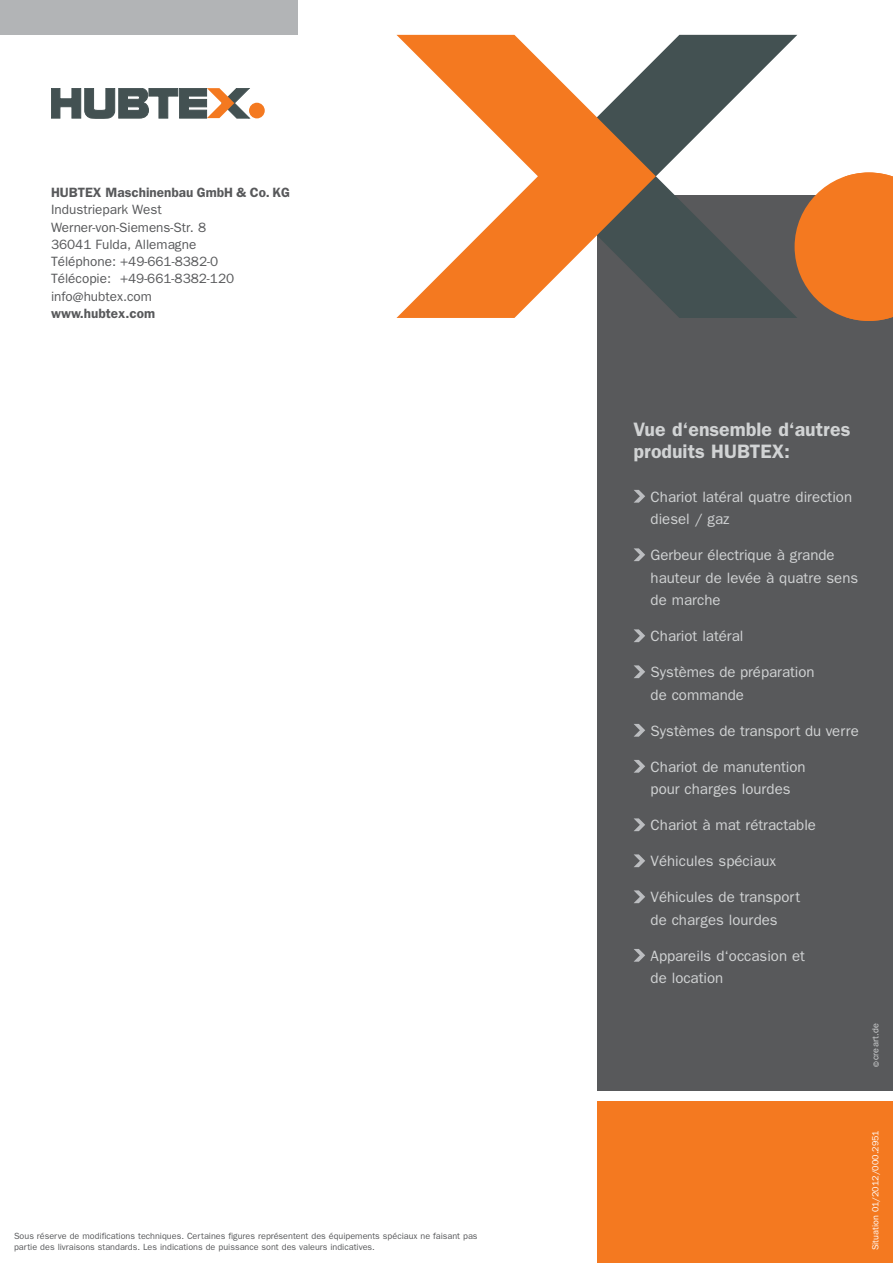
<style>
.page{position:relative;width:893px;height:1263px;background:#fff}
.page>*{position:absolute;margin:0;border:0;box-sizing:border-box;transform-origin:0 0}
.t1{font:600 19.5px/22.5px "Franklin Gothic";color:#d1d3d4}
.t2{font:15px/22.5px "Franklin Gothic";color:#d1d3d4}
.t3{font:13.5px/17.2px "Franklin Gothic";color:#58595b}
.t4{font:600 13.5px "Franklin Gothic";color:#58595b}
.t5{font:9px/10.8px "Franklin Gothic";color:#58595b}
.t6{font:9px "Franklin Gothic";color:#fff}
.t7{font:9px "Franklin Gothic";letter-spacing:.005em;color:#d1d3d4}
.s1{font-size:7.5px}
</style>
<div class="page">
<div style="left:597px;top:196px;width:296px;height:895px;background:#58595b"></div>
<div style="left:597px;top:1101px;width:296px;height:162px;background:#f47920"></div>
<svg style="left:797px;top:172px;width:96px;height:149px"></svg>
<div style="left:0;top:0;width:298px;height:34px;background:#b2b4b6"></div>
<div style="left:249px;top:103px;width:16px;height:15px;background:#f47920;border-radius:50%"></div>
<svg style="left:51px;top:88px;width:199px;height:30px"></svg>
<svg style="left:656px;top:35px;width:141px;height:283px"></svg>
<svg style="left:396px;top:35px;width:260px;height:283px"></svg>
<svg style="left:634px;top:490px;width:11px;height:13px"></svg>
<svg style="left:634px;top:548px;width:11px;height:13px"></svg>
<svg style="left:634px;top:629px;width:11px;height:13px"></svg>
<svg style="left:634px;top:665px;width:11px;height:13px"></svg>
<svg style="left:634px;top:724px;width:11px;height:13px"></svg>
<svg style="left:634px;top:760px;width:11px;height:13px"></svg>
<svg style="left:634px;top:818px;width:11px;height:13px"></svg>
<svg style="left:634px;top:854px;width:11px;height:13px"></svg>
<svg style="left:634px;top:890px;width:11px;height:13px"></svg>
<svg style="left:634px;top:949px;width:11px;height:13px"></svg>
<p class="t4" style="left:51px;top:188px;width:240px">HUBTEX Maschinenbau GmbH &amp; Co. KG</p>
<p class="t3" style="left:51px;top:202px;width:185px">Industriepark West<br>Werner-von-Siemens-Str. 8<br>36041 Fulda, Allemagne<br>Téléphone: +49-661-8382-0<br>Télécopie: +49-661-8382-120 info@hubtex.com</p>
<p class="t4" style="left:51px;top:309px;width:106px">www.hubtex.com</p>
<p class="t5" style="left:14px;top:1232px;width:465px">Sous réserve de modifications techniques. Certaines figures représentent des équipements spéciaux ne faisant pas partie des livraisons standards. Les indications de puissance sont des valeurs indicatives.</p>
<h1 class="t1" style="left:634px;top:419px;width:218px">Vue d‘ensemble d‘autres produits HUBTEX:</h1>
<p class="t2" style="left:651px;top:486px;width:203px">Chariot latéral quatre direction diesel / gaz</p>
<p class="t2" style="left:651px;top:545px;width:209px">Gerbeur électrique à grande hauteur de levée à quatre sens de marche</p>
<p class="t2" style="left:651px;top:626px;width:94px">Chariot latéral</p>
<p class="t2" style="left:651px;top:662px;width:166px">Systèmes de préparation de commande</p>
<p class="t2" style="left:651px;top:720px;width:210px">Systèmes de transport du verre</p>
<p class="t2" style="left:651px;top:756px;width:157px">Chariot de manutention pour charges lourdes</p>
<p class="t2" style="left:651px;top:815px;width:167px">Chariot à mat rétractable</p>
<p class="t2" style="left:651px;top:851px;width:127px">Véhicules spéciaux</p>
<p class="t2" style="left:651px;top:887px;width:151px">Véhicules de transport de charges lourdes</p>
<p class="t2" style="left:651px;top:945px;width:156px">Appareils d‘occasion et de location</p>
<p class="t7" style="left:872px;top:1067px;width:46px;rotate:-90deg"><span class="s1">©</span> creart.de</p>
<p class="t6" style="left:872px;top:1250px;width:122px;rotate:-90deg">Situation 01/2012/000.2951</p>
</div>
